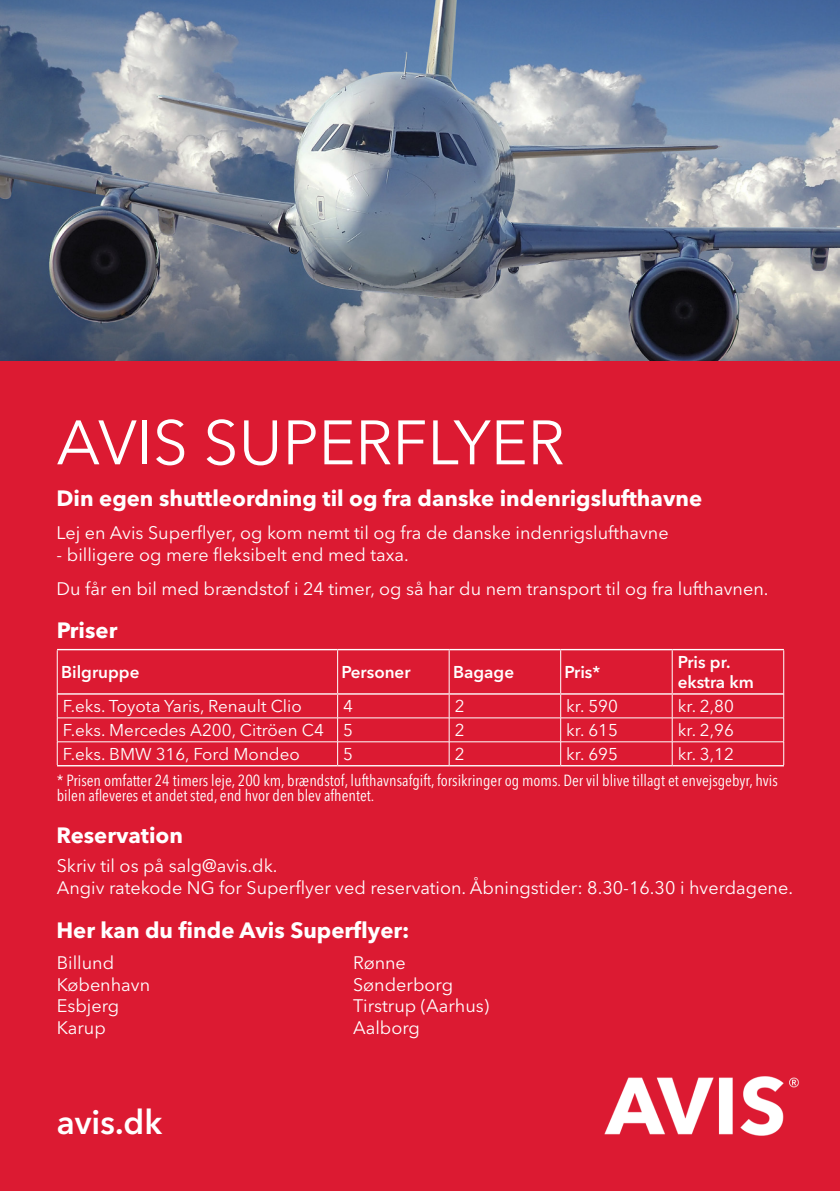
<style>
.page{position:relative;width:840px;height:1191px;background:#fff}
.page>*{position:absolute;margin:0;border:0;box-sizing:border-box;transform-origin:0 0}
.t1{font:62px "Avenir Nextfor ABG";color:#fff}
.t2{font:600 33.8px "Avenir Nextfor ABG";color:#fff}
.t3{font:700 22px "Avenir Nextfor ABG";color:#fff}
.t4{font:18px "Avenir Nextfor ABG";color:#fff}
.t5{font:17px "Avenir Nextfor ABG";color:#fff}
.t6{font:600 17px/20.4px "Avenir Nextfor ABG";color:#fff}
.t7{font:condensed 16px/15.6px "Avenir Nextfor ABG";color:#fff}
</style>
<div class="page">
<div style="left:0;top:343px;width:839px;height:848px;background:#dc1a32"></div>
<img style="left:604px;top:1076px;width:195px;height:60px">
<hr style="left:57px;top:649px;width:280px;height:1px;background:#fff">
<hr style="left:57px;top:650px;width:1px;height:44px;background:#fff">
<hr style="left:671px;top:649px;width:112px;height:1px;background:#fff">
<hr style="left:783px;top:650px;width:1px;height:44px;background:#fff">
<hr style="left:560px;top:649px;width:111px;height:1px;background:#fff">
<hr style="left:671px;top:650px;width:1px;height:43px;background:#fff">
<hr style="left:449px;top:649px;width:111px;height:1px;background:#fff">
<hr style="left:560px;top:650px;width:1px;height:43px;background:#fff">
<hr style="left:337px;top:649px;width:112px;height:1px;background:#fff">
<hr style="left:337px;top:650px;width:1px;height:43px;background:#fff">
<hr style="left:448px;top:650px;width:1px;height:43px;background:#fff">
<hr style="left:57px;top:693px;width:280px;height:1px;background:#fff">
<hr style="left:337px;top:693px;width:112px;height:1px;background:#fff">
<hr style="left:449px;top:693px;width:111px;height:1px;background:#fff">
<hr style="left:560px;top:693px;width:111px;height:1px;background:#fff">
<hr style="left:671px;top:693px;width:112px;height:1px;background:#fff">
<hr style="left:57px;top:765px;width:280px;height:1px;background:#fff">
<hr style="left:337px;top:765px;width:112px;height:1px;background:#fff">
<hr style="left:449px;top:765px;width:111px;height:1px;background:#fff">
<hr style="left:560px;top:765px;width:111px;height:1px;background:#fff">
<hr style="left:671px;top:765px;width:112px;height:1px;background:#fff">
<hr style="left:57px;top:717px;width:280px;height:1px;background:#fff">
<hr style="left:337px;top:717px;width:112px;height:1px;background:#fff">
<hr style="left:449px;top:717px;width:111px;height:1px;background:#fff">
<hr style="left:560px;top:717px;width:111px;height:1px;background:#fff">
<hr style="left:671px;top:717px;width:112px;height:1px;background:#fff">
<hr style="left:57px;top:741px;width:280px;height:1px;background:#fff">
<svg style="left:57px;top:694px;width:1px;height:71px"></svg>
<hr style="left:337px;top:741px;width:112px;height:1px;background:#fff">
<svg style="left:337px;top:694px;width:1px;height:71px"></svg>
<hr style="left:449px;top:741px;width:111px;height:1px;background:#fff">
<svg style="left:448px;top:694px;width:1px;height:71px"></svg>
<hr style="left:560px;top:741px;width:111px;height:1px;background:#fff">
<svg style="left:560px;top:694px;width:1px;height:71px"></svg>
<hr style="left:671px;top:741px;width:112px;height:1px;background:#fff">
<svg style="left:671px;top:694px;width:1px;height:71px"></svg>
<svg style="left:783px;top:694px;width:1px;height:71px"></svg>
<img style="left:0;top:0;width:839px;height:361px">
<p class="t1" style="left:57px;top:406px;width:509px">AVIS SUPERFLYER</p>
<p class="t3" style="left:57px;top:485px;width:646px">Din egen shuttleordning til og fra danske indenrigslufthavne</p>
<p class="t4" style="left:57px;top:522px;width:613px">Lej en Avis Superflyer, og kom nemt til og fra de danske indenrigslufthavne</p>
<p class="t4" style="left:57px;top:544px;width:353px">- billigere og mere fleksibelt end med taxa.</p>
<p class="t4" style="left:57px;top:577px;width:713px">Du får en bil med brændstof i 24 timer, og så har du nem transport til og fra lufthavnen.</p>
<p class="t3" style="left:57px;top:616px;width:62px">Priser</p>
<p class="t6" style="left:61px;top:662px;width:80px">Bilgruppe</p>
<p class="t6" style="left:341px;top:662px;width:70px">Personer</p>
<p class="t6" style="left:453px;top:662px;width:62px">Bagage</p>
<p class="t6" style="left:564px;top:662px;width:37px">Pris*</p>
<p class="t6" style="left:677px;top:652px;width:78px">Pris pr. ekstra km</p>
<p class="t5" style="left:63px;top:696px;width:240px">F.eks. Toyota Yaris, Renault Clio</p>
<p class="t5" style="left:343px;top:696px;width:11px">4</p>
<p class="t5" style="left:454px;top:696px;width:11px">2</p>
<p class="t5" style="left:566px;top:696px;width:53px">kr. 590</p>
<p class="t5" style="left:677px;top:696px;width:58px">kr. 2,80</p>
<p class="t5" style="left:63px;top:720px;width:262px">F.eks. Mercedes A200, Citröen C4</p>
<p class="t5" style="left:343px;top:720px;width:11px">5</p>
<p class="t5" style="left:454px;top:720px;width:11px">2</p>
<p class="t5" style="left:566px;top:720px;width:53px">kr. 615</p>
<p class="t5" style="left:677px;top:720px;width:58px">kr. 2,96</p>
<p class="t5" style="left:63px;top:744px;width:238px">F.eks. BMW 316, Ford Mondeo</p>
<p class="t5" style="left:343px;top:744px;width:11px">5</p>
<p class="t5" style="left:454px;top:744px;width:11px">2</p>
<p class="t5" style="left:566px;top:744px;width:53px">kr. 695</p>
<p class="t5" style="left:677px;top:744px;width:58px">kr. 3,12</p>
<p class="t7" style="left:57px;top:772px;width:722px">* Prisen omfatter 24 timers leje, 200 km, brændstof, lufthavnsafgift, forsikringer og moms. Der vil blive tillagt et envejsgebyr, hvis bilen afleveres et andet sted, end hvor den blev afhentet.</p>
<p class="t3" style="left:56px;top:822px;width:128px">Reservation</p>
<p class="t4" style="left:57px;top:855px;width:222px">Skriv til os på salg@avis.dk.</p>
<p class="t4" style="left:57px;top:877px;width:737px">Angiv ratekode NG for Superflyer ved reservation. Åbningstider: 8.30-16.30 i hverdagene.</p>
<p class="t3" style="left:56px;top:917px;width:354px">Her kan du finde Avis Superflyer:</p>
<p class="t4" style="left:57px;top:952px;width:59px">Billund</p>
<p class="t4" style="left:57px;top:973px;width:95px">København</p>
<p class="t4" style="left:57px;top:995px;width:64px">Esbjerg</p>
<p class="t4" style="left:57px;top:1017px;width:51px">Karup</p>
<p class="t4" style="left:353px;top:952px;width:54px">Rønne</p>
<p class="t4" style="left:353px;top:973px;width:101px">Sønderborg</p>
<p class="t4" style="left:353px;top:995px;width:138px">Tirstrup (Aarhus)</p>
<p class="t4" style="left:353px;top:1017px;width:68px">Aalborg</p>
<p class="t2" style="left:57px;top:1102px;width:107px">avis.dk</p>
</div>
